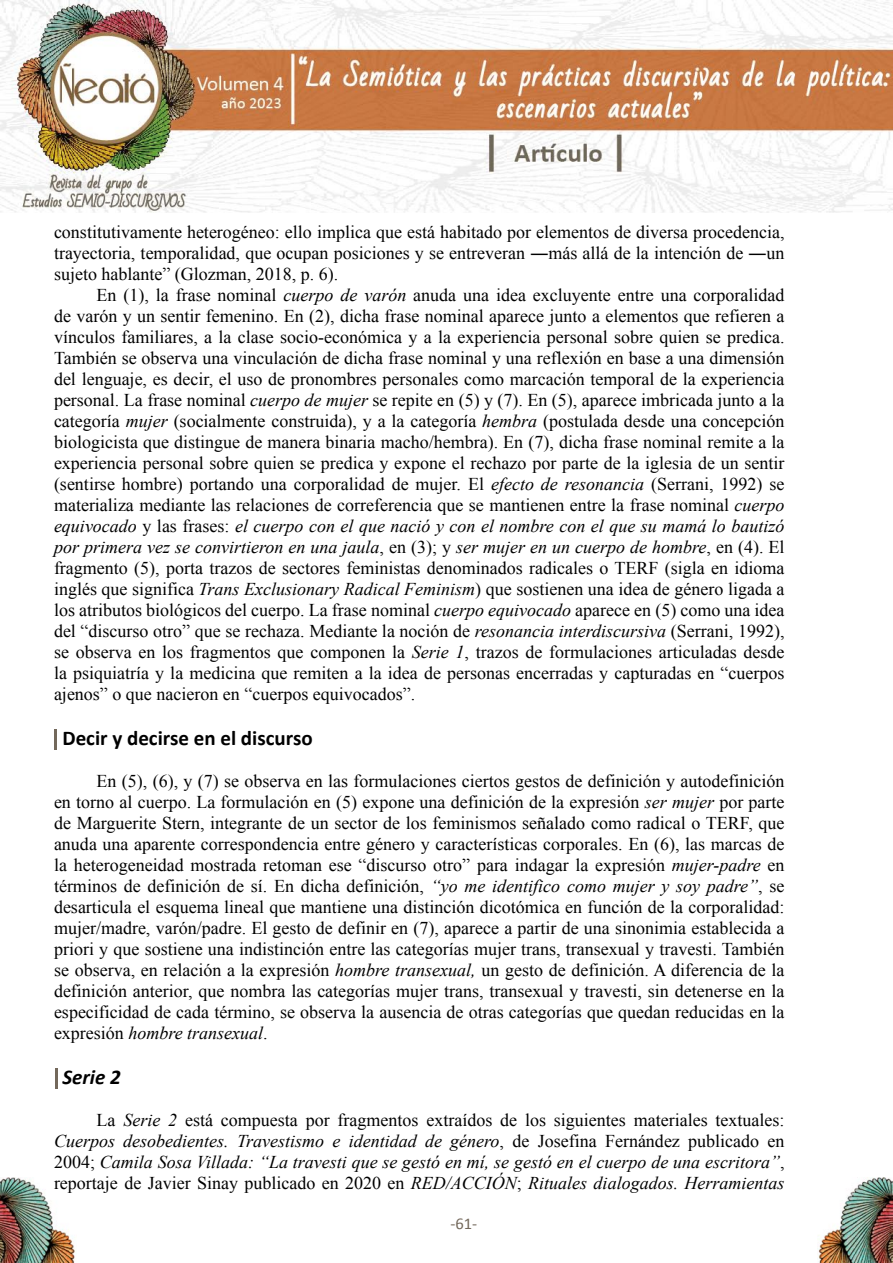
<style>
.page{position:relative;width:893px;height:1263px;background:#fff}
.page>*{position:absolute;margin:0;border:0;box-sizing:border-box;transform-origin:0 0}
.t1{font:700 21px "Calibri";color:#000}
.t2{font:italic 700 21px "Calibri";color:#000}
.t3{font:18px/21px "Times New Roman";color:#000;text-align:justify}
.t4{font:italic 18px/21px "Times New Roman";color:#000;text-align:justify}
.t5{font:16.5px "Calibri";color:#73685b}
.s1{font-style:italic}
.s2{font-style:normal}
</style>
<div class="page">
<img style="left:817px;top:1178px;width:76px;height:85px">
<img style="left:0;top:1178px;width:75px;height:85px">
<img style="left:0;top:0;width:893px;height:212px">
<hr style="left:54px;top:729px;width:3px;height:21px;background:#73685b">
<hr style="left:55px;top:1068px;width:3px;height:20px;background:#73685b">
<p class="t3" style="left:54px;top:221px;width:732px">constitutivamente heterogéneo: ello implica que está habitado por elementos de diversa procedencia, trayectoria, temporalidad, que ocupan posiciones y se entreveran ―más allá de la intención de ―un sujeto hablante” (Glozman, 2018, p. 6).</p>
<p class="t3" style="left:54px;top:284px;width:732px;text-indent:43px">En (1), la frase nominal <span class="s1">cuerpo de varón</span> anuda una idea excluyente entre una corporalidad de varón y un sentir femenino. En (2), dicha frase nominal aparece junto a elementos que refieren a vínculos familiares, a la clase socio-económica y a la experiencia personal sobre quien se predica.<br>También se observa una vinculación de dicha frase nominal y una reflexión en base a una dimensión del lenguaje, es decir, el uso de pronombres personales como marcación temporal de la experiencia personal. La frase nominal <span class="s1">cuerpo de mujer</span> se repite en (5) y (7). En (5), aparece imbricada junto a la categoría <span class="s1">mujer</span> (socialmente construida), y a la categoría <span class="s1">hembra</span> (postulada desde una concepción biologicista que distingue de manera binaria macho/hembra). En (7), dicha frase nominal remite a la experiencia personal sobre quien se predica y expone el rechazo por parte de la iglesia de un sentir (sentirse hombre) portando una corporalidad de mujer. El <span class="s1">efecto de resonancia</span> (Serrani, 1992) se materializa mediante las relaciones de correferencia que se mantienen entre la frase nominal <span class="s1">cuerpo equivocado</span> y las frases: <span class="s1">el cuerpo con el que nació y con el nombre con el que su mamá lo bautizó por primera vez se convirtieron en una jaula</span>, en (3); y <span class="s1">ser mujer en un cuerpo de hombre</span>, en (4). El fragmento (5), porta trazos de sectores feministas denominados radicales o TERF (sigla en idioma inglés que significa <span class="s1">Trans Exclusionary Radical Feminism</span>) que sostienen una idea de género ligada a los atributos biológicos del cuerpo. La frase nominal <span class="s1">cuerpo equivocado</span> aparece en (5) como una idea del “discurso otro” que se rechaza. Mediante la noción de <span class="s1">resonancia interdiscursiva</span> (Serrani, 1992), se observa en los fragmentos que componen la <span class="s1">Serie 1</span>, trazos de formulaciones articuladas desde la psiquiatría y la medicina que remiten a la idea de personas encerradas y capturadas en “cuerpos ajenos” o que nacieron en “cuerpos equivocados”.</p>
<p class="t1" style="left:63px;top:725px;width:252px">Decir y decirse en el discurso</p>
<p class="t3" style="left:54px;top:770px;width:732px;text-indent:43px">En (5), (6), y (7) se observa en las formulaciones ciertos gestos de definición y autodefinición en torno al cuerpo. La formulación en (5) expone una definición de la expresión <span class="s1">ser mujer</span> por parte de Marguerite Stern, integrante de un sector de los feminismos señalado como radical o TERF, que anuda una aparente correspondencia entre género y características corporales. En (6), las marcas de la heterogeneidad mostrada retoman ese “discurso otro” para indagar la expresión <span class="s1">mujer-padre</span> en términos de definición de sí. En dicha definición, <span class="s1">“yo me identifico como mujer y soy padre”</span>, se desarticula el esquema lineal que mantiene una distinción dicotómica en función de la corporalidad: mujer/madre, varón/padre. El gesto de definir en (7), aparece a partir de una sinonimia establecida a priori y que sostiene una indistinción entre las categorías mujer trans, transexual y travesti. También se observa, en relación a la expresión <span class="s1">hombre transexual,</span> un gesto de definición. A diferencia de la definición anterior, que nombra las categorías mujer trans, transexual y travesti, sin detenerse en la especificidad de cada término, se observa la ausencia de otras categorías que quedan reducidas en la expresión <span class="s1">hombre transexual</span>.</p>
<p class="t2" style="left:63px;top:1064px;width:60px">Serie 2</p>
<p class="t4" style="left:54px;top:1109px;width:732px;text-indent:43px"><span class="s2">La</span> Serie 2 <span class="s2">está compuesta por fragmentos extraídos de los siguientes materiales textuales:<br></span>Cuerpos desobedientes. Travestismo e identidad de género<span class="s2">, de Josefina Fernández publicado en 2004;</span> Camila Sosa Villada: “La travesti que se gestó en mí, se gestó en el cuerpo de una escritora”<span class="s2">, reportaje de Javier Sinay publicado en 2020 en</span> RED/ACCIÓN<span class="s2">;</span> Rituales dialogados. Herramientas</p>
<p class="t5" style="left:450px;top:1213px;width:28px">-61-</p>
</div>
